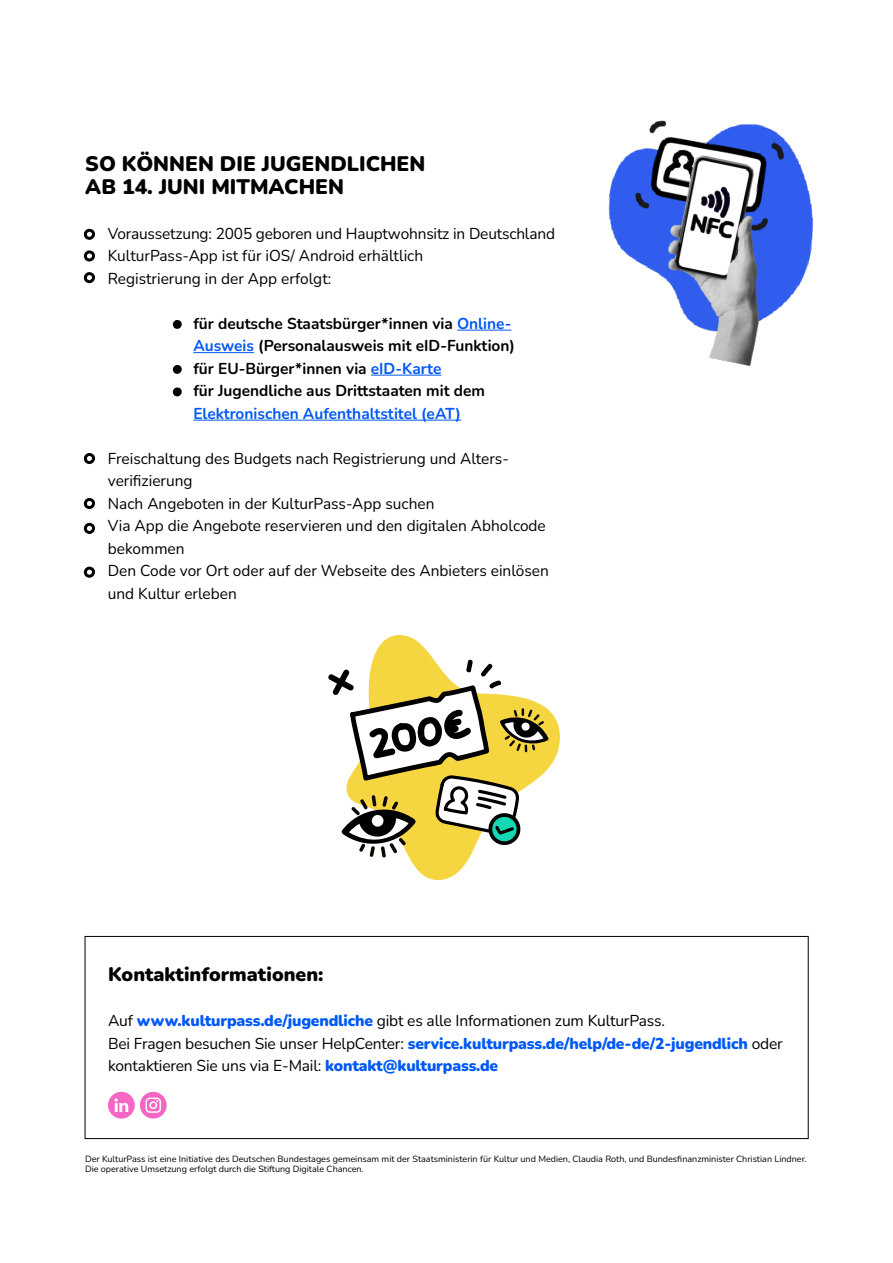
<style>
.page{position:relative;width:893px;height:1263px;background:#fff}
.page>*{position:absolute;margin:0;border:0;box-sizing:border-box;transform-origin:0 0}
.t1{font:900 21px/22.5px "Nunito";color:#000}
.t2{font:900 19.5px "Nunito";color:#000}
.t3{font:15.75px/22.5px "Nunito";color:#000}
.t4{font:700 15.75px/22.5px "Nunito";color:#000}
.t5{font:700 15.75px "Nunito";color:#0059f5}
.t6{font:9px/10.8px "Nunito";color:#000}
.s1{color:#0059f5}
.s2{font-weight:900;color:#0059f5}
</style>
<div class="page">
<hr style="left:457px;top:330px;width:54px;height:1px;background:#0059f5">
<hr style="left:193px;top:352px;width:61px;height:1px;background:#0059f5">
<hr style="left:371px;top:375px;width:70px;height:1px;background:#0059f5">
<hr style="left:193px;top:420px;width:268px;height:1px;background:#0059f5">
<div style="left:85px;top:936px;width:724px;height:203px;border:1px solid #000"></div>
<svg style="left:83px;top:228px;width:12px;height:56px"></svg>
<svg style="left:173px;top:320px;width:9px;height:9px"></svg>
<svg style="left:173px;top:365px;width:9px;height:9px"></svg>
<svg style="left:173px;top:387px;width:9px;height:9px"></svg>
<svg style="left:83px;top:453px;width:12px;height:125px"></svg>
<div style="left:140px;top:1092px;width:27px;height:26px;background:#f566c5;border-radius:50%"></div>
<svg style="left:145px;top:1097px;width:16px;height:16px"></svg>
<div style="left:108px;top:1092px;width:27px;height:26px;background:#f566c5;border-radius:50%"></div>
<svg style="left:114px;top:1098px;width:14px;height:14px"></svg>
<svg style="left:373px;top:635px;width:187px;height:245px"></svg>
<svg style="left:328px;top:658px;width:220px;height:199px"></svg>
<img style="left:608px;top:120px;width:206px;height:246px">
<h1 class="t1" style="left:85px;top:152px;width:342px">SO KÖNNEN DIE JUGENDLICHEN<br>AB 14. JUNI MITMACHEN</h1>
<p class="t3" style="left:85px;top:222px;width:471px">- Voraussetzung: 2005 geboren und Hauptwohnsitz in Deutschland</p>
<p class="t3" style="left:85px;top:244px;width:339px">- KulturPass-App ist für iOS/ Android erhältlich</p>
<p class="t3" style="left:85px;top:267px;width:247px">- Registrierung in der App erfolgt:</p>
<p class="t4" style="left:193px;top:312px;width:323px">für deutsche Staatsbürger*innen via <span class="s1">Online-Ausweis</span> (Personalausweis mit eID-Funktion) für EU-Bürger*innen via <span class="s1">eID-Karte<br></span>für Jugendliche aus Drittstaaten mit dem</p>
<p class="t5" style="left:193px;top:402px;width:269px">Elektronischen Aufenthaltstitel (eAT)</p>
<p class="t3" style="left:108px;top:447px;width:401px;text-indent:-23px">- Freischaltung des Budgets nach Registrierung und Alters&shy;verifizierung</p>
<p class="t3" style="left:85px;top:492px;width:351px">- Nach Angeboten in der KulturPass-App suchen</p>
<p class="t3" style="left:108px;top:514px;width:439px;text-indent:-23px">- Via App die Angebote reservieren und den digitalen Abholcode bekommen</p>
<p class="t3" style="left:108px;top:559px;width:442px;text-indent:-23px">- Den Code vor Ort oder auf der Webseite des Anbieters einlösen und Kultur erleben</p>
<p class="t2" style="left:108px;top:961px;width:217px">Kontaktinformationen:</p>
<p class="t3" style="left:108px;top:1009px;width:676px">Auf <span class="s2">www.kulturpass.de/jugendliche</span> gibt es alle Informationen zum KulturPass.<br>Bei Fragen besuchen Sie unser HelpCenter: <span class="s2">service.kulturpass.de/help/de-de/2-jugendlich</span> oder kontaktieren Sie uns via E-Mail: <span class="s2">kontakt@kulturpass.de</span></p>
<p class="t6" style="left:85px;top:1153px;width:723px">Der KulturPass ist eine Initiative des Deutschen Bundestages gemeinsam mit der Staatsministerin für Kultur und Medien, Claudia Roth, und Bundesfinanzminister Christian Lindner.<br>Die operative Umsetzung erfolgt durch die Stiftung Digitale Chancen.</p>
</div>
